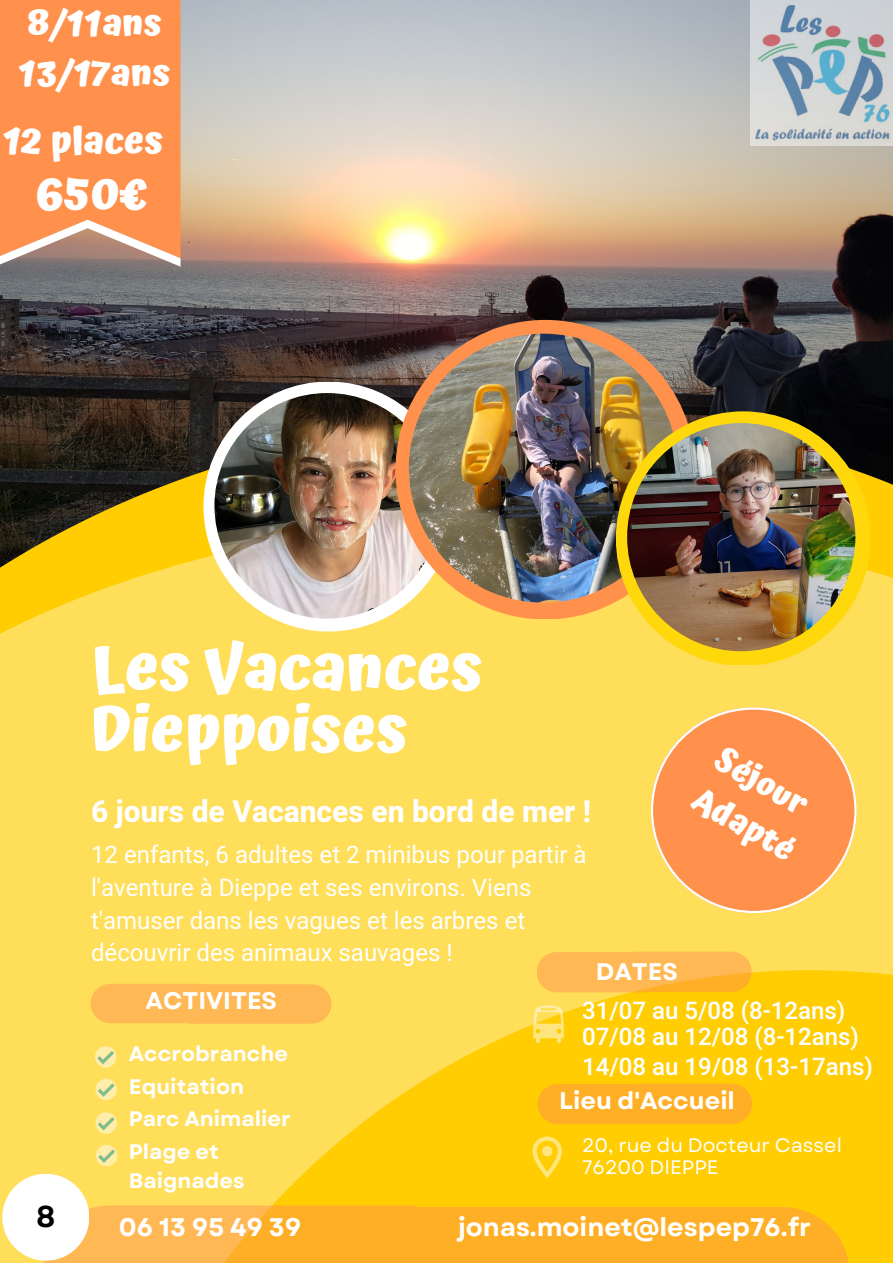
<style>
.page{position:relative;width:893px;height:1263px;background:#fff}
.page>*{position:absolute;margin:0;border:0;box-sizing:border-box;transform-origin:0 0}
.t1{font:700 63px/61.9px "Atma";color:#fff}
.t2{font:700 45px "Atma";color:#fff}
.t3{font:700 37.5px "Atma";color:#fff}
.t4{font:700 36px/49.5px "Atma";color:#fff}
.t5{font:700 33px "Atma";color:#fff}
.t6{font:700 30.15px "Garet";color:#000}
.t7{font:800 30px "Heebo";color:#fff}
.t8{font:700 25.5px "Garet";color:#fff}
.t9{font:24px/32.6px "Heebo";color:#fff}
.t10{font:500 24px/30.5px "Heebo";color:#fff}
.t11{font:700 24px "Garet";color:#fff}
.t12{font:700 21px/32.6px "Garet";color:#fff}
.t13{font:19.5px/22.5px "Garet";color:#fff}
</style>
<div class="page">
<img style="left:0;top:0;width:893px;height:374px">
<svg style="left:0;top:374px;width:893px;height:146px;background:#362d17"></svg>
<div style="left:0;top:520px;width:893px;height:743px;background:#ffde59"></div>
<svg style="left:77px;top:970px;width:816px;height:293px;background:#ffd426"></svg>
<div style="left:203px;top:381px;width:250px;height:250px;background:#fff;border-radius:50%"></div>
<img style="left:214px;top:393px;width:225px;height:225px;border-radius:50%">
<svg style="left:395px;top:320px;width:299px;height:298px;background:#c28d61"></svg>
<img style="left:409px;top:334px;width:269px;height:269px;border-radius:50%">
<svg style="left:616px;top:411px;width:253px;height:253px;background:#cfae26"></svg>
<img style="left:627px;top:423px;width:228px;height:228px;border-radius:50%">
<svg style="left:95px;top:1046px;width:21px;height:22px"></svg>
<svg style="left:95px;top:1079px;width:22px;height:21px"></svg>
<svg style="left:95px;top:1112px;width:22px;height:22px"></svg>
<svg style="left:96px;top:1145px;width:21px;height:21px"></svg>
<svg style="left:91px;top:984px;width:240px;height:40px;background:#ffb953"></svg>
<svg style="left:43px;top:1205px;width:806px;height:58px;background:#ffb22e"></svg>
<svg style="left:533px;top:1005px;width:31px;height:39px"></svg>
<svg style="left:536px;top:952px;width:215px;height:40px;background:#ffb84b"></svg>
<svg style="left:532px;top:1136px;width:30px;height:42px"></svg>
<div style="left:537px;top:1084px;width:215px;height:40px;background:#ffaf26"></div>
<img style="left:751px;top:0;width:142px;height:145px">
<svg style="left:0;top:0;width:180px;height:270px;background:#f59255"></svg>
<div style="left:651px;top:707px;width:205px;height:206px;background:#ff914d;border-radius:50%"></div>
<div style="left:648px;top:705px;width:211px;height:210px;border:5px solid #fff;border-radius:50%"></div>
<div style="left:2px;top:1174px;width:87px;height:86px;background:#fff;border-radius:50%"></div>
<h3 class="t4" style="left:19px;top:-2px;width:153px">8/11ans<br>13/17ans</h3>
<h3 class="t3" style="left:3px;top:119px;width:161px">12 places</h3>
<h2 class="t2" style="left:36px;top:167px;width:113px">650€</h2>
<p class="t6" style="left:36px;top:1195px;width:20px">8</p>
<h1 class="t1" style="left:91px;top:636px;width:393px">Les Vacances<br>Dieppoises</h1>
<p class="t7" style="left:91px;top:790px;width:501px">6 jours de Vacances en bord de mer !</p>
<p class="t9" style="left:91px;top:840px;width:497px">12 enfants, 6 adultes et 2 minibus pour partir à l'aventure à Dieppe et ses environs. Viens t'amuser dans les vagues et les arbres et découvrir des animaux sauvages !</p>
<p class="t10" style="left:582px;top:996px;width:265px">31/07 au 5/08 (8-12ans)</p>
<h3 class="t5" style="left:728px;top:740px;width:102px;rotate:30deg">Séjour</h3>
<h3 class="t5" style="left:705px;top:780px;width:114px;rotate:30deg">Adapté</h3>
<p class="t11" style="left:596px;top:954px;width:83px">DATES</p>
<p class="t11" style="left:146px;top:984px;width:133px">ACTIVITES</p>
<p class="t10" style="left:582px;top:1022px;width:292px">07/08 au 12/08 (8-12ans)<br>14/08 au 19/08 (13-17ans)</p>
<p class="t12" style="left:129px;top:1037px;width:163px">Accrobranche<br>Equitation<br>Parc Animalier<br>Plage et</p>
<p class="t12" style="left:129px;top:1164px;width:117px">Baignades</p>
<p class="t11" style="left:559px;top:1083px;width:177px">Lieu d'Accueil</p>
<p class="t13" style="left:582px;top:1134px;width:261px">20, rue du Docteur Cassel<br>76200 DIEPPE</p>
<p class="t8" style="left:119px;top:1208px;width:184px">06 13 95 49 39</p>
<p class="t8" style="left:458px;top:1208px;width:354px">jonas.moinet@lespep76.fr</p>
</div>
